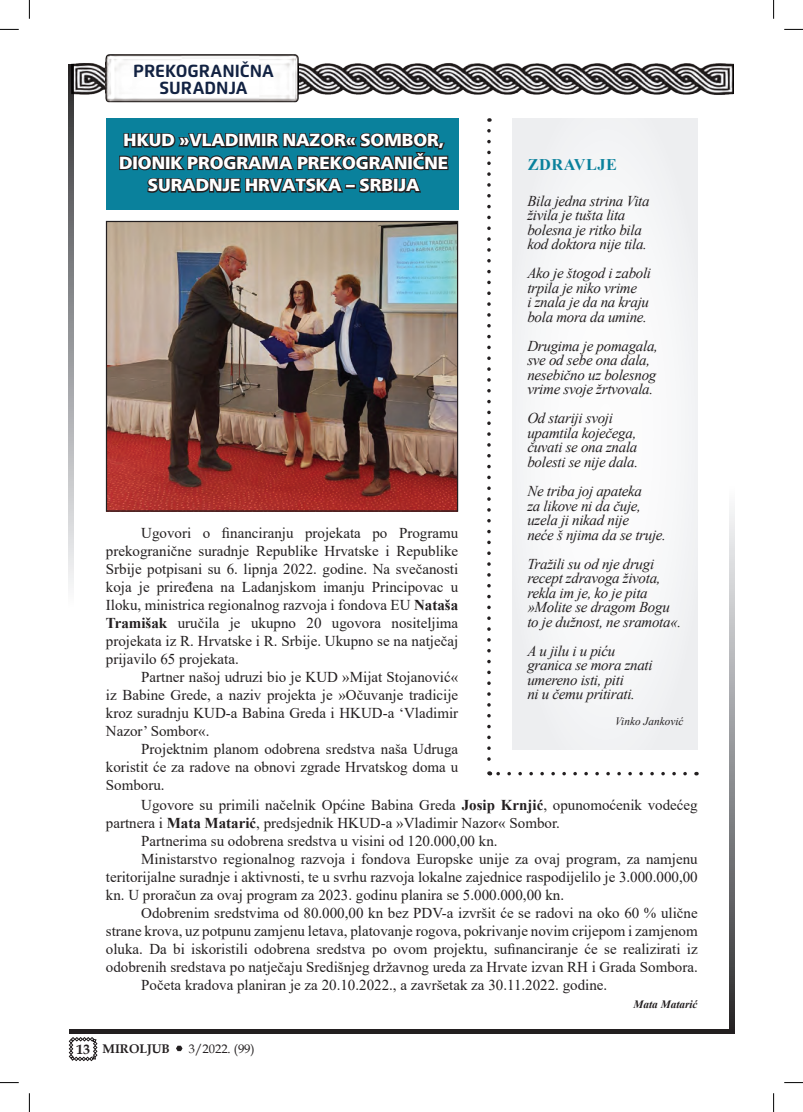
<style>
.page{position:relative;width:803px;height:1112px;background:#fff}
.page>*{position:absolute;margin:0;border:0;box-sizing:border-box;transform-origin:0 0}
.t1{font:900 17.5px/22.5px "Frutiger Neue LT";color:#fff;text-align:center}
.t2{font:700 17.5px/17.5px "Flexo";color:#122242;text-align:center}
.t3{font:700 16.25px "Times New Roman";letter-spacing:.035em;color:#0a819c}
.t4{font:15px/18px "Times New Roman";color:#231f20;text-align:justify}
.t5{font:italic 15px/14.5px "Times New Roman";letter-spacing:-.02em;color:#231f20}
.t6{font:700 13.75px "Book Antiqua";color:#231f20}
.t7{font:12.5px "Book Antiqua";color:#231f20}
.t8{font:700 12.5px "Book Antiqua";color:#231f20}
.t9{font:italic 11.25px "Times New Roman";color:#231f20}
.t10{font:italic 700 11.25px "Times New Roman";color:#231f20}
.s1{font-weight:700}
</style>
<div class="page">
<img style="left:71px;top:56px;width:662px;height:48px">
<svg style="left:730px;top:508px;width:3px;height:520px;background:#8f9093"></svg>
<svg style="left:734px;top:507px;width:1px;height:520px"></svg>
<hr style="left:69px;top:1030px;width:666px;height:3px;background:#231f20">
<hr style="left:70px;top:1028px;width:665px;height:1px;background:#231f20">
<svg style="left:70px;top:64px;width:3px;height:522px;background:#8e8f91"></svg>
<svg style="left:68px;top:65px;width:1px;height:522px"></svg>
<svg style="left:69px;top:1037px;width:28px;height:23px"></svg>
<img style="left:106px;top:55px;width:193px;height:47px">
<svg style="left:176px;top:1045px;width:7px;height:5px"></svg>
<div style="left:106px;top:118px;width:352px;height:91px;background:#0a819c"></div>
<svg style="left:118px;top:132px;width:332px;height:78px"></svg>
<img style="left:108px;top:223px;width:348px;height:286px">
<div style="left:106px;top:221px;width:352px;height:290px;border:1px solid #231f20"></div>
<div style="left:512px;top:118px;width:186px;height:631px;background:#eff0f2"></div>
<svg style="left:487px;top:131px;width:198px;height:644px"></svg>
<svg style="left:0;top:29px;width:19px;height:1px"></svg>
<svg style="left:784px;top:29px;width:19px;height:1px"></svg>
<svg style="left:0;top:1082px;width:19px;height:1px"></svg>
<svg style="left:784px;top:1082px;width:19px;height:1px"></svg>
<svg style="left:29px;top:0;width:1px;height:19px"></svg>
<svg style="left:29px;top:1093px;width:1px;height:18px"></svg>
<svg style="left:773px;top:0;width:1px;height:19px"></svg>
<svg style="left:773px;top:1093px;width:1px;height:18px"></svg>
<p class="t2" style="left:133px;top:62px;width:142px">PREKOGRANIČNA<br>SURADNJA</p>
<p class="t1" style="left:119px;top:129px;width:330px">HKUD »VLADIMIR NAZOR« SOMBOR,<br>DIONIK PROGRAMA PREKOGRANIČNE<br>SURADNJE HRVATSKA – SRBIJA</p>
<p class="t4" style="left:106px;top:523px;width:354px;text-indent:35px">Ugovori o financiranju projekata po Programu prekogranične suradnje Republike Hrvatske i Republike Srbije potpisani su 6. lipnja 2022. godine. Na svečanosti koja je priređena na Ladanjskom imanju Principovac u Iloku, ministrica regionalnog razvoja i fondova EU <span class="s1">Nataša Tramišak</span> uručila je ukupno 20 ugovora nositeljima projekata iz R. Hrvatske i R. Srbije. Ukupno se na natječaj prijavilo 65 projekata.</p>
<p class="t4" style="left:106px;top:667px;width:354px;text-indent:35px">Partner našoj udruzi bio je KUD »Mijat Stojanović« iz Babine Grede, a naziv projekta je »Očuvanje tradicije kroz suradnju KUD-a Babina Greda i HKUD-a ‘Vladimir Nazor’ Sombor«.</p>
<p class="t4" style="left:106px;top:739px;width:354px;text-indent:35px">Projektnim planom odobrena sredstva naša Udruga koristit će za radove na obnovi zgrade Hrvatskog doma u Somboru.</p>
<p class="t3" style="left:528px;top:153px;width:91px">ZDRAVLJE</p>
<p class="t5" style="left:527px;top:193px;width:124px">Bila jedna strina Vita</p>
<p class="t5" style="left:527px;top:207px;width:100px">živila je tušta lita</p>
<p class="t5" style="left:527px;top:222px;width:116px">bolesna je ritko bila</p>
<p class="t5" style="left:527px;top:237px;width:121px">kod doktora nije tila.</p>
<p class="t5" style="left:527px;top:266px;width:125px">Ako je štogod i zaboli</p>
<p class="t5" style="left:527px;top:280px;width:111px">trpila je niko vrime</p>
<p class="t5" style="left:527px;top:295px;width:123px">i znala je da na kraju</p>
<p class="t5" style="left:527px;top:309px;width:121px">bola mora da umine.</p>
<p class="t5" style="left:527px;top:338px;width:132px">Drugima je pomagala,</p>
<p class="t5" style="left:527px;top:352px;width:124px">sve od sebe ona dala,</p>
<p class="t5" style="left:527px;top:367px;width:130px">nesebično uz bolesnog</p>
<p class="t5" style="left:527px;top:382px;width:127px">vrime svoje žrtvovala.</p>
<p class="t5" style="left:527px;top:411px;width:87px">Od stariji svoji</p>
<p class="t5" style="left:527px;top:425px;width:111px">upamtila koječega,</p>
<p class="t5" style="left:527px;top:440px;width:112px">čuvati se ona znala</p>
<p class="t5" style="left:527px;top:454px;width:112px">bolesti se nije dala.</p>
<p class="t5" style="left:527px;top:483px;width:116px">Ne triba joj apateka</p>
<p class="t5" style="left:527px;top:498px;width:115px">za likove ni da čuje,</p>
<p class="t5" style="left:527px;top:512px;width:103px">uzela ji nikad nije</p>
<p class="t5" style="left:527px;top:526px;width:140px">neće š njima da se truje.</p>
<p class="t5" style="left:527px;top:555px;width:128px">Tražili su od nje drugi</p>
<p class="t5" style="left:527px;top:570px;width:135px">recept zdravoga života,</p>
<p class="t5" style="left:527px;top:585px;width:122px">rekla im je, ko je pita</p>
<p class="t5" style="left:527px;top:599px;width:144px">»Molite se dragom Bogu</p>
<p class="t5" style="left:527px;top:614px;width:155px">to je dužnost, ne sramota«.</p>
<p class="t5" style="left:527px;top:643px;width:89px">A u jilu i u piću</p>
<p class="t5" style="left:527px;top:657px;width:127px">granica se mora znati</p>
<p class="t5" style="left:527px;top:672px;width:109px">umereno isti, piti ni u čemu pritirati.</p>
<p class="t9" style="left:615px;top:713px;width:70px">Vinko Janković</p>
<p class="t4" style="left:106px;top:795px;width:593px;text-indent:35px">Ugovore su primili načelnik Općine Babina Greda <span class="s1">Josip Krnjić</span>, opunomoćenik vodećeg partnera i <span class="s1">Mata Matarić</span>, predsjednik HKUD-a »Vladimir Nazor« Sombor.</p>
<p class="t4" style="left:141px;top:831px;width:358px">Partnerima su odobrena sredstva u visini od 120.000,00 kn.</p>
<p class="t4" style="left:106px;top:849px;width:593px;text-indent:35px">Ministarstvo regionalnog razvoja i fondova Europske unije za ovaj program, za namjenu teritorijalne suradnje i aktivnosti, te u svrhu razvoja lokalne zajednice raspodijelilo je 3.000.000,00 kn. U proračun za ovaj program za 2023. godinu planira se 5.000.000,00 kn.</p>
<p class="t4" style="left:106px;top:903px;width:593px;text-indent:35px">Odobrenim sredstvima od 80.000,00 kn bez PDV-a izvršit će se radovi na oko 60 % ulične strane krova, uz potpunu zamjenu letava, platovanje rogova, pokrivanje novim crijepom i zamjenom oluka. Da bi iskoristili odobrena sredstva po ovom projektu, sufinanciranje će se realizirati iz odobrenih sredstava po natječaju Središnjeg državnog ureda za Hrvate izvan RH i Grada Sombora.</p>
<p class="t4" style="left:141px;top:975px;width:467px">Početa kradova planiran je za 20.10.2022., a završetak za 30.11.2022. godine.</p>
<p class="t10" style="left:633px;top:996px;width:66px">Mata Matarić</p>
<p class="t6" style="left:76px;top:1039px;width:15px">13</p>
<p class="t8" style="left:103px;top:1039px;width:69px">MIROLJUB</p>
<p class="t7" style="left:189px;top:1039px;width:67px">3/2022. (99)</p>
</div>
